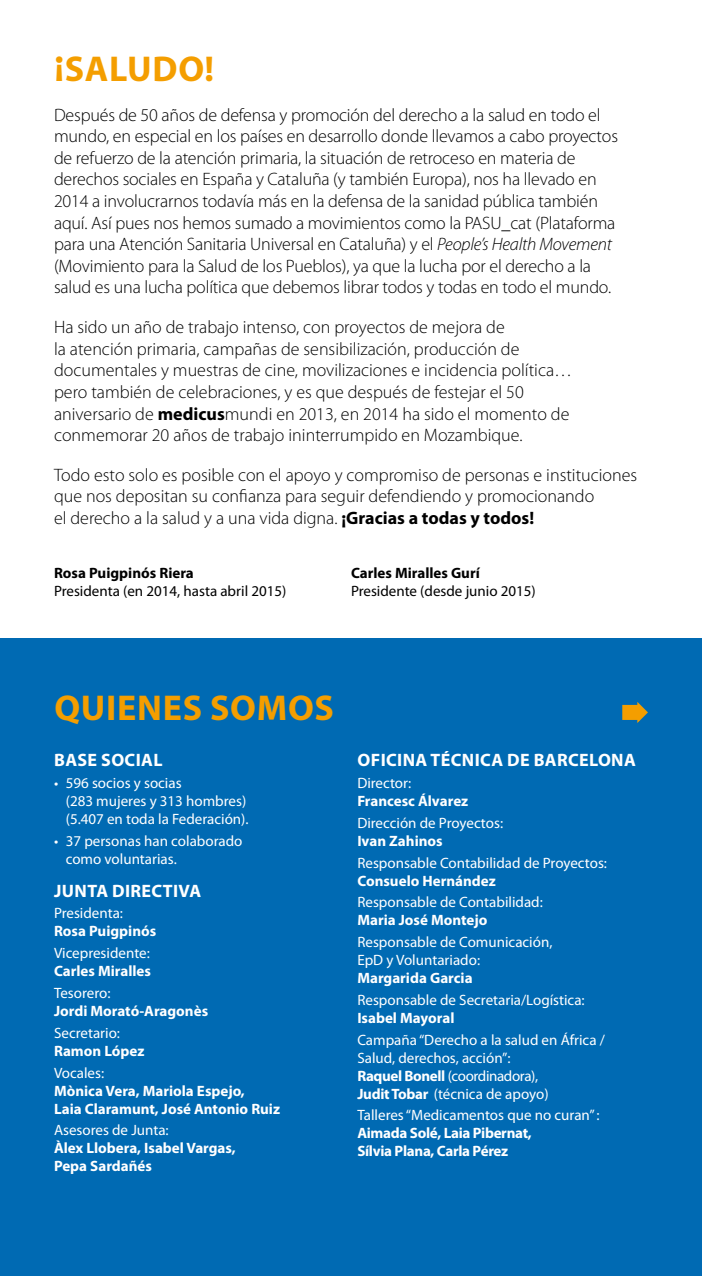
<style>
.page{position:relative;width:702px;height:1276px;background:#fff}
.page>*{position:absolute;margin:0;border:0;box-sizing:border-box;transform-origin:0 0}
.t1{font:700 36px "Myriad Pro";letter-spacing:.02em;color:#f49e00}
.t2{font:300 18px/21.6px "Myriad Pro";letter-spacing:-.01em;color:#000}
.t3{font:700 18px "Myriad Pro";letter-spacing:.02em;color:#fff}
.t4{font:15px/18px "Myriad Pro";color:#fff}
.t5{font:700 15px/18px "Myriad Pro";color:#fff}
.t6{font:15px "Myriad Pro";color:#000}
.t7{font:700 15px/18px "Myriad Pro";letter-spacing:-.02em;color:#fff}
.t8{font:700 15px "Myriad Pro";color:#000}
.s1{font-style:italic}
.s2{font-weight:700}
</style>
<div class="page">
<div style="left:0;top:638px;width:702px;height:638px;background:#006ab3"></div>
<svg style="left:622px;top:702px;width:26px;height:21px"></svg>
<h1 class="t1" style="left:54px;top:49px;width:161px">¡SALUDO!</h1>
<p class="t2" style="left:54px;top:104px;width:565px">Después de 50 años de defensa y promoción del derecho a la salud en todo el mundo, en especial en los países en desarrollo donde llevamos a cabo proyectos de refuerzo de la atención primaria, la situación de retroceso en materia de derechos sociales en España y Cataluña (y también Europa), nos ha llevado en 2014 a involucrarnos todavía más en la defensa de la sanidad pública también aquí. Así pues nos hemos sumado a movimientos como la PASU_cat (Plataforma para una Atención Sanitaria Universal en Cataluña) y el <span class="s1">People’s Health Movement </span>(Movimiento para la Salud de los Pueblos), ya que la lucha por el derecho a la salud es una lucha política que debemos librar todos y todas en todo el mundo.</p>
<p class="t2" style="left:54px;top:317px;width:519px">Ha sido un año de trabajo intenso, con proyectos de mejora de<br>la atención primaria, campañas de sensibilización, producción de documentales y muestras de cine, movilizaciones e incidencia política… pero también de celebraciones, y es que después de festejar el 50 aniversario de <span class="s2">medicus</span>mundi en 2013, en 2014 ha sido el momento de conmemorar 20 años de trabajo ininterrumpido en Mozambique.</p>
<p class="t2" style="left:54px;top:464px;width:584px">Todo esto solo es posible con el apoyo y compromiso de personas e instituciones que nos depositan su confianza para seguir defendiendo y promocionando<br>el derecho a la salud y a una vida digna. <span class="s2">¡Gracias a todas y todos!</span></p>
<p class="t8" style="left:54px;top:564px;width:141px">Rosa Puigpinós Riera</p>
<p class="t6" style="left:54px;top:583px;width:234px">Presidenta (en 2014, hasta abril 2015)</p>
<p class="t8" style="left:351px;top:564px;width:130px">Carles Miralles Gurí</p>
<p class="t6" style="left:351px;top:583px;width:186px">Presidente (desde junio 2015)</p>
<h1 class="t1" style="left:54px;top:687px;width:281px">QUIENES SOMOS</h1>
<p class="t3" style="left:54px;top:750px;width:110px">BASE SOCIAL</p>
<p class="t4" style="left:66px;top:774px;width:184px;text-indent:-12px">• 596 socios y socias<br>(283 mujeres y 313 hombres) (5.407 en toda la Federación).</p>
<p class="t4" style="left:66px;top:832px;width:178px;text-indent:-12px">• 37 personas han colaborado como voluntarias.</p>
<p class="t3" style="left:54px;top:880px;width:148px">JUNTA DIRECTIVA</p>
<p class="t4" style="left:54px;top:904px;width:70px">Presidenta:</p>
<p class="t5" style="left:54px;top:922px;width:104px">Rosa Puigpinós</p>
<p class="t4" style="left:54px;top:944px;width:97px">Vicepresidente:</p>
<p class="t5" style="left:54px;top:962px;width:99px">Carles Miralles</p>
<p class="t4" style="left:54px;top:984px;width:58px">Tesorero:</p>
<p class="t5" style="left:54px;top:1002px;width:156px">Jordi Morató-Aragonès</p>
<p class="t4" style="left:54px;top:1024px;width:67px">Secretario:</p>
<p class="t5" style="left:54px;top:1042px;width:92px">Ramon López</p>
<p class="t4" style="left:54px;top:1063px;width:52px">Vocales:</p>
<p class="t5" style="left:54px;top:1081px;width:227px">Mònica Vera, Mariola Espejo,<br>Laia Claramunt, José Antonio Ruiz</p>
<p class="t4" style="left:54px;top:1121px;width:116px">Asesores de Junta:</p>
<p class="t5" style="left:54px;top:1139px;width:183px">Àlex Llobera, Isabel Vargas,<br>Pepa Sardañés</p>
<p class="t3" style="left:357px;top:750px;width:280px">OFICINA TÉCNICA DE BARCELONA</p>
<p class="t4" style="left:357px;top:774px;width:55px">Director:</p>
<p class="t5" style="left:357px;top:792px;width:112px">Francesc Álvarez</p>
<p class="t4" style="left:357px;top:814px;width:147px">Dirección de Proyectos:</p>
<p class="t5" style="left:357px;top:832px;width:87px">Ivan Zahinos</p>
<p class="t4" style="left:357px;top:854px;width:251px">Responsable Contabilidad de Proyectos:</p>
<p class="t5" style="left:357px;top:871px;width:140px">Consuelo Hernández</p>
<p class="t4" style="left:357px;top:893px;width:187px">Responsable de Contabilidad:</p>
<p class="t5" style="left:357px;top:911px;width:132px">Maria José Montejo</p>
<p class="t4" style="left:357px;top:933px;width:196px">Responsable de Comunicación,<br>EpD y Voluntariado:</p>
<p class="t5" style="left:357px;top:969px;width:117px">Margarida Garcia</p>
<p class="t4" style="left:357px;top:991px;width:229px">Responsable de Secretaria/Logística:</p>
<p class="t5" style="left:357px;top:1009px;width:99px">Isabel Mayoral</p>
<p class="t4" style="left:357px;top:1031px;width:249px">Campaña “Derecho a la salud en África /<br>Salud, derechos, acción”:<br><span class="s2">Raquel Bonell</span> (coordinadora),<br><span class="s2">Judit Tobar</span> (técnica de apoyo)</p>
<p class="t4" style="left:357px;top:1106px;width:244px">Talleres “Medicamentos que no curan” :</p>
<p class="t7" style="left:357px;top:1124px;width:176px">Aimada Solé, Laia Pibernat,<br>Sílvia Plana, Carla Pérez</p>
</div>
